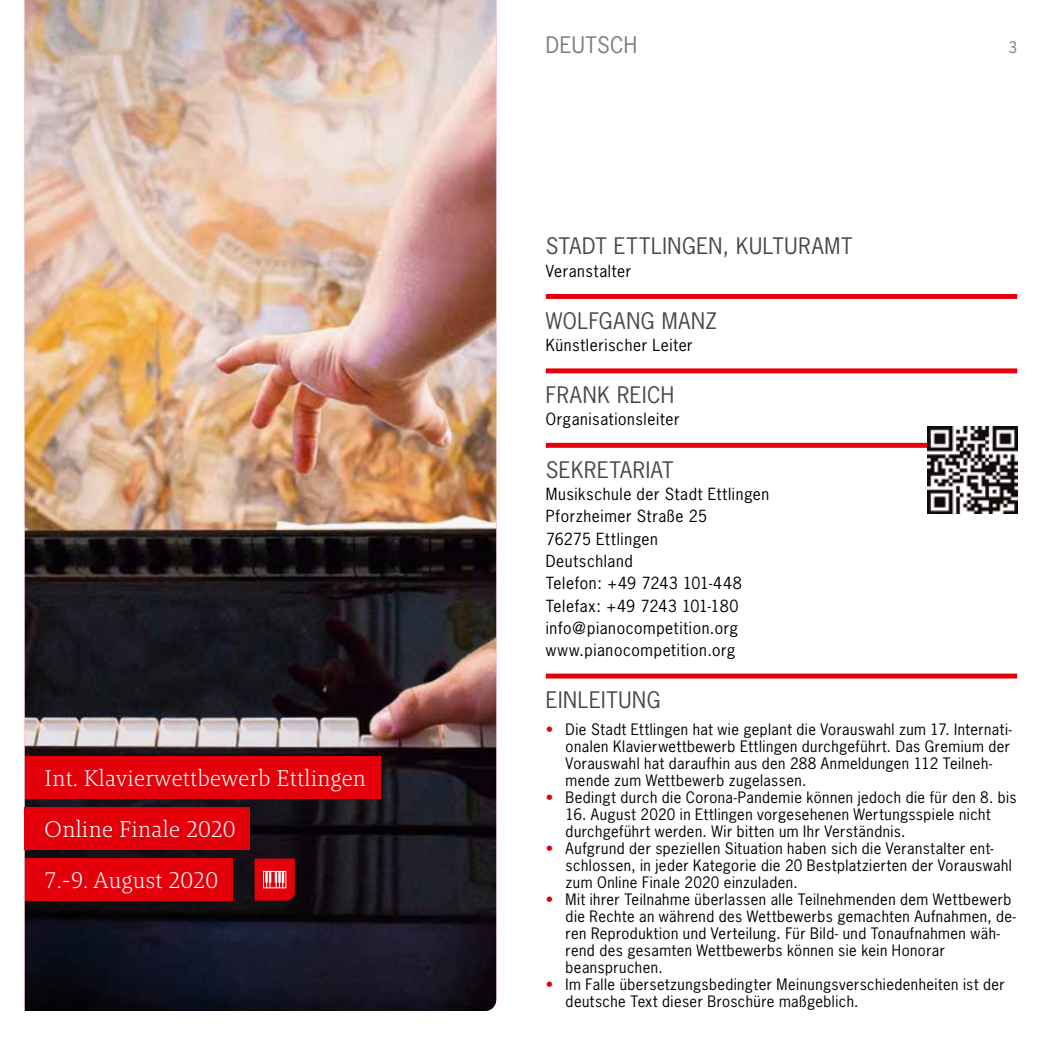
<style>
.page{position:relative;width:1042px;height:1042px;background:#fff}
.page>*{position:absolute;margin:0;border:0;box-sizing:border-box;transform-origin:0 0}
.t1{font:300 23.1px/50.8px "Brando";letter-spacing:.01em;color:#fff}
.t2{font:21.35px "News Gothic";letter-spacing:.03em;color:#484847}
.t3{font:21.35px "News Gothic";letter-spacing:.015em;color:#7a7b7a}
.t4{font:15.75px/22.4px "News Gothic";letter-spacing:.04em;color:#000}
.t5{font:14.88px/17px "News Gothic";letter-spacing:.03em;color:#000}
.t6{font:14.88px "News Gothic";color:#7a7b7a}
.s1{color:#e3000b}
</style>
<div class="page">
<img style="left:25px;top:0;width:471px;height:1011px">
<div style="left:546px;top:294px;width:471px;height:5px;background:#e3000b"></div>
<div style="left:546px;top:368px;width:471px;height:5px;background:#e3000b"></div>
<div style="left:546px;top:443px;width:471px;height:5px;background:#e3000b"></div>
<div style="left:546px;top:673px;width:471px;height:5px;background:#e3000b"></div>
<img style="left:927px;top:427px;width:90px;height:86px">
<div style="left:25px;top:757px;width:356px;height:42px;background:#e3000b"></div>
<div style="left:25px;top:807px;width:225px;height:43px;background:#e3000b"></div>
<div style="left:25px;top:858px;width:207px;height:42px;background:#e3000b"></div>
<svg style="left:255px;top:858px;width:40px;height:42px;background:#e1232c"></svg>
<h1 class="t1" style="left:45px;top:753px;width:323px">Int. Klavierwettbewerb Ettlingen<br>Online Finale 2020<br>7.-9. August 2020</h1>
<h2 class="t3" style="left:546px;top:32px;width:93px">DEUTSCH</h2>
<p class="t6" style="left:1008px;top:38px;width:10px">3</p>
<h2 class="t2" style="left:546px;top:232px;width:308px">STADT ETTLINGEN, KULTURAMT</h2>
<p class="t4" style="left:546px;top:259px;width:87px">Veranstalter</p>
<h2 class="t2" style="left:546px;top:307px;width:173px">WOLFGANG MANZ</h2>
<p class="t4" style="left:546px;top:334px;width:148px">Künstlerischer Leiter</p>
<h2 class="t2" style="left:546px;top:381px;width:130px">FRANK REICH</h2>
<p class="t4" style="left:546px;top:408px;width:135px">Organisationsleiter</p>
<h2 class="t2" style="left:546px;top:456px;width:129px">SEKRETARIAT</h2>
<p class="t4" style="left:546px;top:483px;width:225px">Musikschule der Stadt Ettlingen<br>Pforzheimer Straße 25<br>76275 Ettlingen<br>Deutschland<br>Telefon: +49 7243 101-448<br>Telefax: +49 7243 101-180 info@pianocompetition.org www.pianocompetition.org</p>
<h2 class="t2" style="left:546px;top:686px;width:116px">EINLEITUNG</h2>
<p class="t5" style="left:566px;top:721px;width:448px;text-indent:-20px"><span class="s1">•</span> Die Stadt Ettlingen hat wie geplant die Vorauswahl zum 17. Internati&shy;onalen Klavierwettbewerb Ettlingen durchgeführt. Das Gremium der Vorauswahl hat daraufhin aus den 288 Anmeldungen 112 Teilneh&shy;mende zum Wettbewerb zugelassen.</p>
<p class="t5" style="left:546px;top:789px;width:472px"><span class="s1">•</span> Bedingt durch die Corona-Pandemie können jedoch die für den 8. bis</p>
<p class="t5" style="left:566px;top:806px;width:426px">16. August 2020 in Ettlingen vorgesehenen Wertungsspiele nicht durchgeführt werden. Wir bitten um Ihr Verständnis.</p>
<p class="t5" style="left:566px;top:840px;width:448px;text-indent:-20px"><span class="s1">•</span> Aufgrund der speziellen Situation haben sich die Veranstalter ent&shy;schlossen, in jeder Kategorie die 20 Bestplatzierten der Vorauswahl zum Online Finale 2020 einzuladen.</p>
<p class="t5" style="left:566px;top:891px;width:452px;text-indent:-20px"><span class="s1">•</span> Mit ihrer Teilnahme überlassen alle Teilnehmenden dem Wettbewerb die Rechte an während des Wettbewerbs gemachten Aufnahmen, de&shy;ren Reproduktion und Verteilung. Für Bild- und Tonaufnahmen wäh&shy;rend des gesamten Wettbewerbs können sie kein Honorar beanspruchen.</p>
<p class="t5" style="left:566px;top:975px;width:440px;text-indent:-20px"><span class="s1">•</span> Im Falle übersetzungsbedingter Meinungsverschiedenheiten ist der deutsche Text dieser Broschüre maßgeblich.</p>
</div>
